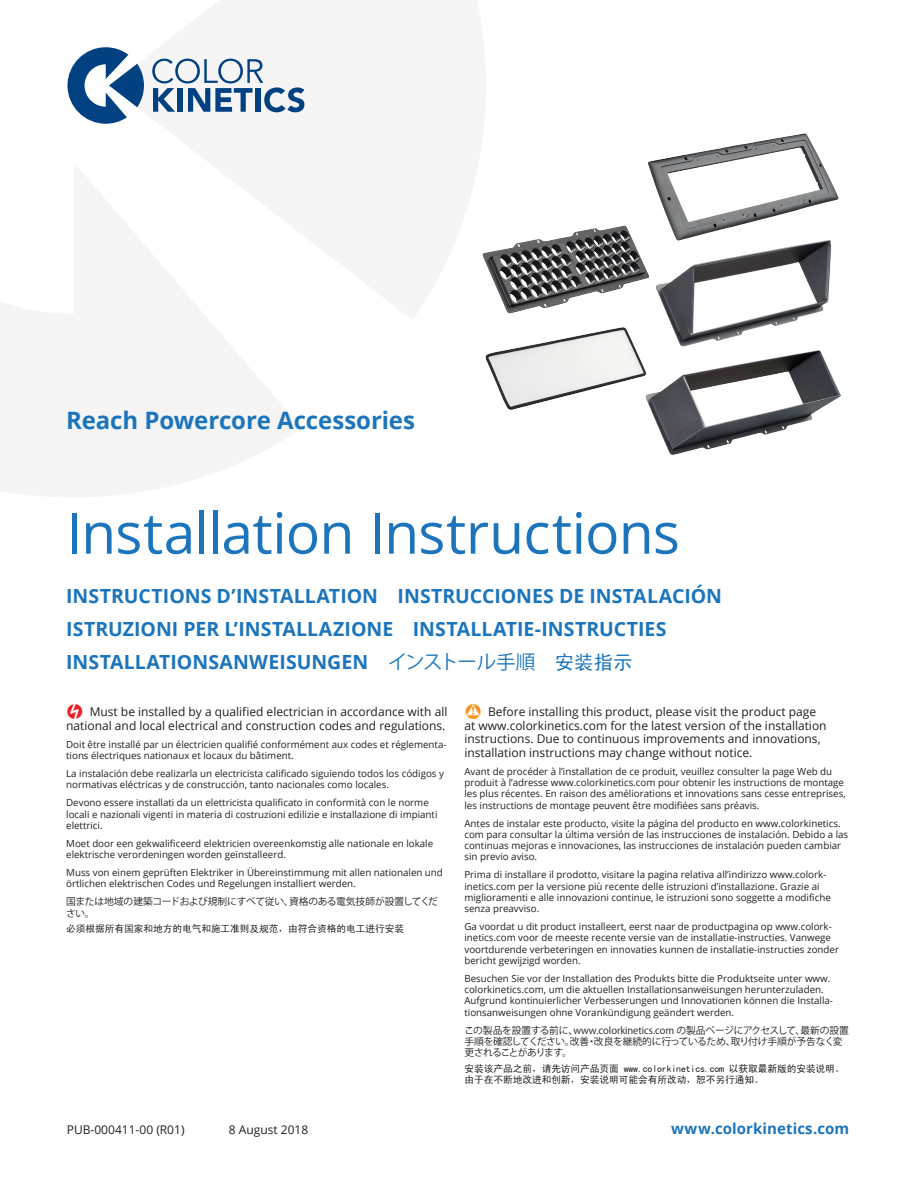
<style>
.page{position:relative;width:918px;height:1188px;background:#fff}
.page>*{position:absolute;margin:0;border:0;box-sizing:border-box;transform-origin:0 0}
.t1{font:57px "Open Sans";letter-spacing:-.015em;color:#1c75bc}
.t2{font:700 24px "Open Sans";letter-spacing:-.005em;color:#1c75bc}
.t3{font:700 19.5px/33px "Open Sans";color:#1c75bc}
.URL{font:700 15px "Open Sans";letter-spacing:.005em;color:#1c75bc}
.t4{font:12px/13.5px "Open Sans";color:#231f20;text-align:right}
.t5{font:9.75px/11.2px "Open Sans";color:#231f20}
.t6{font:9.75px/11.2px "Koz Go Pro";letter-spacing:-.015em;color:#231f20}
.t7{font:9.75px/11.2px "Sim Hei";letter-spacing:-.01em;color:#231f20}
.s1{font-family:"Koz Go Pro";font-weight:400}
.s2{font-family:"Sim Hei";font-weight:400}
</style>
<div class="page">
<img style="left:655px;top:241px;width:177px;height:106px">
<img style="left:648px;top:133px;width:191px;height:108px">
<img style="left:647px;top:350px;width:194px;height:105px">
<img style="left:485px;top:327px;width:162px;height:83px">
<img style="left:486px;top:226px;width:164px;height:88px">
<svg style="left:68px;top:47px;width:76px;height:77px"></svg>
<svg style="left:152px;top:59px;width:152px;height:53px"></svg>
<p class="t2" style="left:66px;top:404px;width:351px">Reach Powercore Accessories</p>
<p class="t1" style="left:66px;top:494px;width:615px">Installation Instructions</p>
<p class="t3" style="left:66px;top:579px;width:657px">INSTRUCTIONS D’INSTALLATION INSTRUCCIONES DE INSTALACIÓN<br>ISTRUZIONI PER L’INSTALLAZIONE INSTALLATIE-INSTRUCTIES<br>INSTALLATIONSANWEISUNGEN <span class="s1">インストール手順</span> <span class="s2">安装指示</span></p>
<p class="t4" style="left:66px;top:705px;width:383px">Must be installed by a qualified electrician in accordance with all national and local electrical and construction codes and regulations.</p>
<p class="t5" style="left:66px;top:738px;width:382px">Doit être installé par un électricien qualifié conformément aux codes et réglementa&shy;tions électriques nationaux et locaux du bâtiment.</p>
<p class="t5" style="left:66px;top:768px;width:379px">La instalación debe realizarla un electricista calificado siguiendo todos los códigos y normativas eléctricas y de construcción, tanto nacionales como locales.</p>
<p class="t5" style="left:66px;top:797px;width:373px">Devono essere installati da un elettricista qualificato in conformità con le norme locali e nazionali vigenti in materia di costruzioni edilizie e installazione di impianti elettrici.</p>
<p class="t5" style="left:66px;top:837px;width:369px">Moet door een gekwalificeerd elektricien overeenkomstig alle nationale en lokale elektrische verordeningen worden geïnstalleerd.</p>
<p class="t5" style="left:66px;top:867px;width:378px">Muss von einem geprüften Elektriker in Übereinstimmung mit allen nationalen und örtlichen elektrischen Codes und Regelungen installiert werden.</p>
<p class="t6" style="left:66px;top:896px;width:373px">国または地域の建築コードおよび規制にすべて従い、資格のある電気技師が設置してください。</p>
<p class="t7" style="left:66px;top:923px;width:339px">必须根据所有国家和地方的电气和施工准则及规范，由符合资格的电工进行安装</p>
<p class="t4" style="left:464px;top:705px;width:364px;text-align:left;text-indent:24px">Before installing this product, please visit the product page at www.colorkinetics.com for the latest version of the installation instructions. Due to continuous improvements and innovations, installation instructions may change without notice.</p>
<p class="t5" style="left:464px;top:765px;width:383px">Avant de procéder à l’installation de ce produit, veuillez consulter la page Web du produit à l’adresse www.colorkinetics.com pour obtenir les instructions de montage les plus récentes. En raison des améliorations et innovations sans cesse entreprises, les instructions de montage peuvent être modifiées sans préavis.</p>
<p class="t5" style="left:464px;top:817px;width:385px">Antes de instalar este producto, visite la página del producto en www.colorkinetics. com para consultar la última versión de las instrucciones de instalación. Debido a las continuas mejoras e innovaciones, las instrucciones de instalación pueden cambiar sin previo aviso.</p>
<p class="t5" style="left:464px;top:869px;width:368px">Prima di installare il prodotto, visitare la pagina relativa all’indirizzo www.colork&shy;inetics.com per la versione più recente delle istruzioni d’installazione. Grazie ai miglioramenti e alle innovazioni continue, le istruzioni sono soggette a modifiche senza preavviso.</p>
<p class="t5" style="left:464px;top:921px;width:376px">Ga voordat u dit product installeert, eerst naar de productpagina op www.colork&shy;inetics.com voor de meeste recente versie van de installatie-instructies. Vanwege voortdurende verbeteringen en innovaties kunnen de installatie-instructies zonder bericht gewijzigd worden.</p>
<p class="t5" style="left:464px;top:972px;width:370px">Besuchen Sie vor der Installation des Produkts bitte die Produktseite unter www. colorkinetics.com, um die aktuellen Installationsanweisungen herunterzuladen.<br>Aufgrund kontinuierlicher Verbesserungen und Innovationen können die Installa&shy;tionsanweisungen ohne Vorankündigung geändert werden.</p>
<p class="t6" style="left:464px;top:1025px;width:386px">この製品を設置する前に、www.colorkinetics.com の製品ページにアクセスして、最新の設置手順を確認してください。改善・改良を継続的に行っているため、取り付け手順が予告なく変更されることがあります。</p>
<p class="t7" style="left:464px;top:1063px;width:382px">安装该产品之前，请先访问产品页面 www.colorkinetics.com 以获取最新版的安装说明。由于在不断地改进和创新，安装说明可能会有所改动，恕不另行通知。</p>
<p class="t4" style="left:67px;top:1123px;width:119px">PUB-000411-00 (R01)</p>
<p class="t4" style="left:229px;top:1123px;width:81px">8 August 2018</p>
<p class="URL" style="left:671px;top:1118px;width:180px">www.colorkinetics.com</p>
</div>
